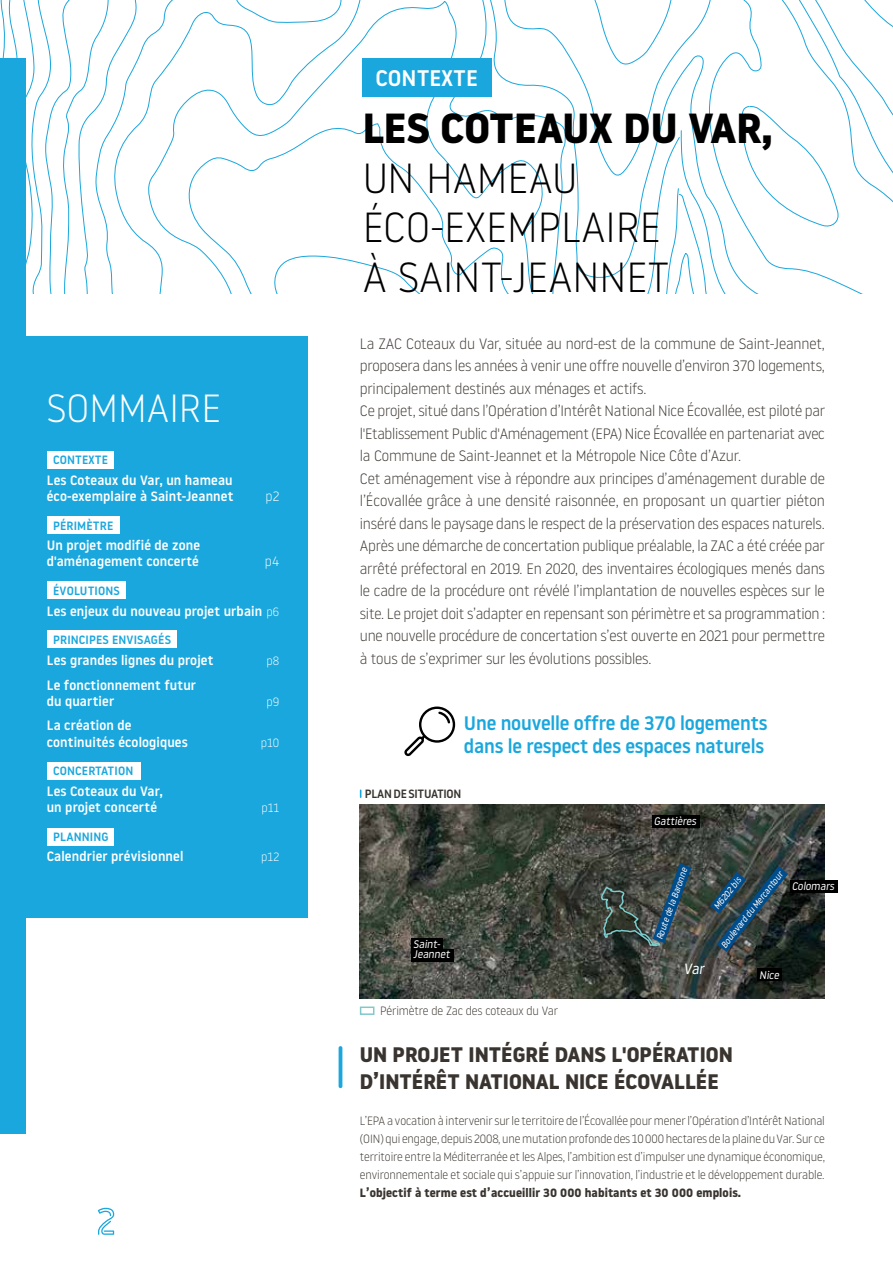
<style>
.page{position:relative;width:893px;height:1263px;background:#fff}
.page>*{position:absolute;margin:0;border:0;box-sizing:border-box;transform-origin:0 0}
.t1{font:300 42px/49.5px "Noway";color:#000}
.t2{font:700 42px "Noway";color:#000}
.t3{font:300 39.15px "Noway";color:#fff}
.t4{font:500 22.5px "Noway";color:#fff}
.t5{font:700 21px/27px "Noway";color:#39342f}
.t6{font:500 19.5px/23.4px "Noway";letter-spacing:-.01em;color:#1aa7dd}
.t7{font:300 15px/22.5px "Noway";letter-spacing:-.01em;color:#39342f}
.t8{font:14.85px "Noway";color:#fff}
.t9{font:500 13.5px/16.2px "Noway";letter-spacing:.01em;color:#fff}
.t10{font:300 13.5px "Noway";color:#fff}
.t11{font:300 12px/18px "Noway";letter-spacing:-.005em;color:#39342f;text-align:justify}
.t12{font:500 12px "Noway";letter-spacing:.01em;color:#1aa7dd}
.t13{font:700 12px "Noway";letter-spacing:.01em;color:#39342f}
.t14{font:500 12px "Noway";letter-spacing:-.025em;color:#39342f}
.t15{font:300 12px "Noway";letter-spacing:.01em;color:#fff}
.t16{font:10.95px/9.9px "Noway";color:#fff}
.t17{font:9px "Noway";color:#fff}
.s1{font-weight:300;font-size:12px}
</style>
<div class="page">
<svg style="left:98px;top:1208px;width:16px;height:27px"></svg>
<img style="left:360px;top:804px;width:465px;height:194px">
<svg style="left:0;top:0;width:893px;height:293px"></svg>
<div style="left:419px;top:706px;width:36px;height:37px;border:2px solid #000;border-radius:50%"></div>
<svg style="left:438px;top:710px;width:14px;height:14px"></svg>
<svg style="left:404px;top:732px;width:24px;height:25px"></svg>
<div style="left:362px;top:59px;width:130px;height:38px;background:#1aa7dd"></div>
<hr style="left:339px;top:1046px;width:3px;height:42px;background:#1aa7dd;border-radius:2px">
<div style="left:360px;top:1006px;width:14px;height:9px;border:2px solid #81c9c9"></div>
<div style="left:13px;top:336px;width:295px;height:582px;background:#1aa7dd"></div>
<div style="left:47px;top:450px;width:67px;height:18px;background:#fff"></div>
<div style="left:47px;top:516px;width:72px;height:18px;background:#fff"></div>
<div style="left:47px;top:581px;width:79px;height:18px;background:#fff"></div>
<div style="left:47px;top:630px;width:130px;height:18px;background:#fff"></div>
<div style="left:47px;top:762px;width:93px;height:18px;background:#fff"></div>
<div style="left:47px;top:828px;width:67px;height:18px;background:#fff"></div>
<div style="left:411px;top:938px;width:32px;height:13px;background:#000"></div>
<div style="left:411px;top:949px;width:43px;height:12px;background:#000"></div>
<div style="left:652px;top:816px;width:48px;height:12px;background:#000"></div>
<div style="left:757px;top:969px;width:25px;height:12px;background:#000"></div>
<div style="left:790px;top:880px;width:48px;height:13px;background:#000"></div>
<svg style="left:710px;top:866px;width:78px;height:86px;background:#294350"></svg>
<svg style="left:600px;top:863px;width:91px;height:89px;background:#3c4c4e"></svg>
<div style="left:0;top:59px;width:26px;height:1075px;background:#1aa7dd"></div>
<h2 class="t3" style="left:47px;top:382px;width:176px">SOMMAIRE</h2>
<p class="t12" style="left:53px;top:452px;width:56px">CONTEXTE</p>
<p class="t9" style="left:47px;top:472px;width:188px">Les Coteaux du Var, un hameau éco-exemplaire à Saint-Jeannet</p>
<p class="t12" style="left:53px;top:517px;width:62px">PÉRIMÈTRE</p>
<p class="t9" style="left:47px;top:537px;width:155px">Un projet modifié de zone d'aménagement concerté</p>
<p class="t10" style="left:266px;top:487px;width:15px">p2</p>
<p class="t10" style="left:265px;top:552px;width:16px">p4</p>
<p class="t12" style="left:53px;top:583px;width:68px">ÉVOLUTIONS</p>
<p class="t9" style="left:47px;top:602px;width:234px">Les enjeux du nouveau projet urbain <span class="s1">p6</span></p>
<p class="t12" style="left:53px;top:632px;width:119px">PRINCIPES ENVISAGÉS</p>
<p class="t9" style="left:47px;top:652px;width:168px">Les grandes lignes du projet</p>
<p class="t15" style="left:267px;top:652px;width:14px">p8</p>
<p class="t9" style="left:47px;top:676px;width:151px">Le fonctionnement futur du quartier</p>
<p class="t15" style="left:266px;top:693px;width:14px">p9</p>
<p class="t9" style="left:47px;top:717px;width:143px">La création de continuités écologiques</p>
<p class="t12" style="left:53px;top:763px;width:82px">CONCERTATION</p>
<p class="t9" style="left:47px;top:783px;width:118px">Les Coteaux du Var, un projet concerté</p>
<p class="t15" style="left:261px;top:734px;width:20px">p10</p>
<p class="t15" style="left:261px;top:800px;width:19px">p11</p>
<p class="t12" style="left:53px;top:828px;width:57px">PLANNING</p>
<p class="t9" style="left:47px;top:848px;width:138px">Calendrier prévisionnel</p>
<p class="t15" style="left:261px;top:849px;width:20px">p12</p>
<h3 class="t4" style="left:376px;top:63px;width:104px">CONTEXTE</h3>
<h1 class="t2" style="left:362px;top:104px;width:412px">LES COTEAUX DU VAR,</h1>
<h1 class="t1" style="left:362px;top:151px;width:309px">UN HAMEAU<br>ÉCO-EXEMPLAIRE<br>À SAINT-JEANNET</h1>
<p class="t7" style="left:360px;top:331px;width:467px">La ZAC Coteaux du Var, située au nord-est de la commune de Saint-Jeannet, proposera dans les années à venir une offre nouvelle d’environ 370 logements, principalement destinés aux ménages et actifs.<br>Ce projet, situé dans l’Opération d’Intérêt National Nice Écovallée, est piloté par l'Etablissement Public d'Aménagement (EPA) Nice Écovallée en partenariat avec la Commune de Saint-Jeannet et la Métropole Nice Côte d’Azur.<br>Cet aménagement vise à répondre aux principes d’aménagement durable de l’Écovallée grâce à une densité raisonnée, en proposant un quartier piéton inséré dans le paysage dans le respect de la préservation des espaces naturels.<br>Après une démarche de concertation publique préalable, la ZAC a été créée par arrêté préfectoral en 2019. En 2020, des inventaires écologiques menés dans le cadre de la procédure ont révélé l’implantation de nouvelles espèces sur le site. Le projet doit s’adapter en repensant son périmètre et sa programmation : une nouvelle procédure de concertation s’est ouverte en 2021 pour permettre à tous de s’exprimer sur les évolutions possibles.</p>
<h3 class="t6" style="left:464px;top:711px;width:305px">Une nouvelle offre de 370 logements dans le respect des espaces naturels</h3>
<p class="t14" style="left:365px;top:785px;width:98px">PLAN DE SITUATION</p>
<p class="t16" style="left:413px;top:939px;width:40px">Saint-<br>Jeannet</p>
<p class="t11" style="left:380px;top:1001px;width:179px">Périmètre de Zac des coteaux du Var</p>
<p class="t16" style="left:654px;top:816px;width:46px">Gattières</p>
<p class="t17" style="left:653px;top:937px;width:77px;rotate:-70deg">Route de la Baronne</p>
<p class="t17" style="left:711px;top:905px;width:40px;rotate:-52deg">M6202 bis</p>
<p class="t17" style="left:718px;top:943px;width:96px;rotate:-52deg">Boulevard du Mercantour</p>
<p class="t8" style="left:684px;top:959px;width:25px">Var</p>
<p class="t16" style="left:759px;top:969px;width:23px">Nice</p>
<p class="t16" style="left:792px;top:881px;width:46px">Colomars</p>
<h3 class="t5" style="left:360px;top:1041px;width:374px">UN PROJET INTÉGRÉ DANS L'OPÉRATION<br>D’INTÉRÊT NATIONAL NICE ÉCOVALLÉE</h3>
<p class="t11" style="left:360px;top:1111px;width:467px">L’EPA a vocation à intervenir sur le territoire de l’Écovallée pour mener l’Opération d’Intérêt National (OIN) qui engage, depuis 2008, une mutation profonde des 10 000 hectares de la plaine du Var. Sur ce territoire entre la Méditerranée et les Alpes, l’ambition est d’impulser une dynamique économique, environnementale et sociale qui s’appuie sur l’innovation, l’industrie et le développement durable.</p>
<p class="t13" style="left:360px;top:1186px;width:383px">L’objectif à terme est d’accueillir 30 000 habitants et 30 000 emplois.</p>
</div>
